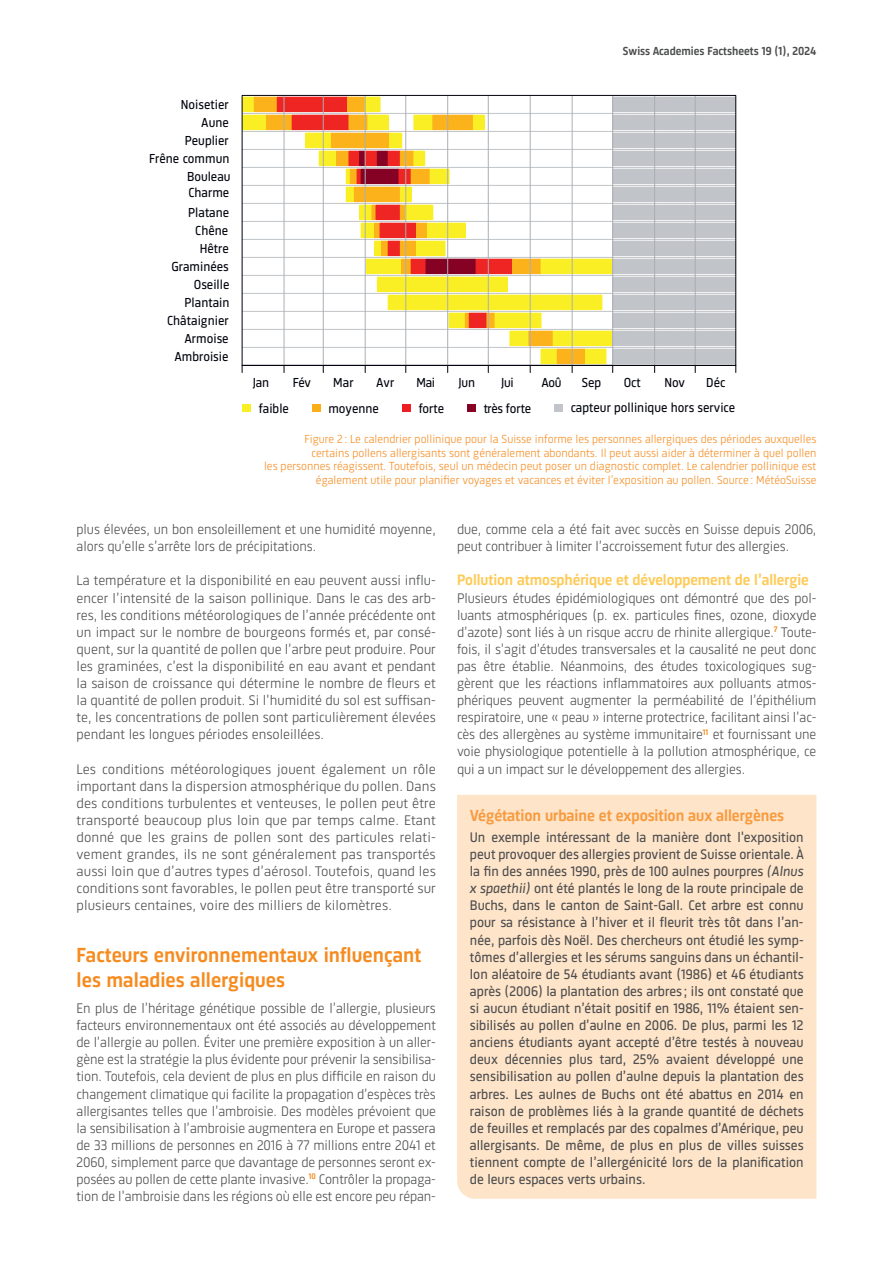
<style>
.page{position:relative;width:893px;height:1263px;background:#fff}
.page>*{position:absolute;margin:0;border:0;box-sizing:border-box;transform-origin:0 0}
.t1{font:500 21px/25.5px "Sinews Sans Pro";letter-spacing:.005em;color:#f68b1f}
.t2{font:500 16.5px "Sinews Sans Pro";letter-spacing:-.005em;color:#f89a3d}
.t3{font:500 15.6px "Sinews Sans Pro";letter-spacing:-.005em;color:#feca56}
.t4{font:300 14.25px/17.1px "Sinews Sans Pro";letter-spacing:-.01em;color:#4b4c4d;text-align:justify}
.t5{font:14.25px/17.1px "Sinews Sans Pro";color:#4b4c4d;text-align:justify}
.t6{font:300 14.25px/17.1px "Sinews Sans Pro";letter-spacing:-.01em;color:#4b4c4d;text-align:justify;scale:1.04 1}
.t7{font:13.35px "Sinews Sans Pro";color:#00030d}
.t8{font:300 12px/13.5px "Sinews Sans Pro";color:#f68b1f;text-align:right}
.t9{font:500 12px "Sinews Sans Pro";color:#4b4c4d}
.s1{font-style:italic}
</style>
<div class="page">
<svg style="left:241px;top:94px;width:496px;height:318px"></svg>
<svg style="left:242px;top:97px;width:494px;height:276px"></svg>
<hr style="left:242px;top:347px;width:494px;height:1px;background:#c1c4c8">
<hr style="left:242px;top:329px;width:494px;height:1px;background:#c1c4c8">
<hr style="left:242px;top:311px;width:494px;height:1px;background:#c1c4c8">
<hr style="left:242px;top:293px;width:494px;height:1px;background:#c1c4c8">
<hr style="left:242px;top:275px;width:494px;height:1px;background:#c1c4c8">
<hr style="left:242px;top:257px;width:494px;height:1px;background:#c1c4c8">
<hr style="left:242px;top:239px;width:494px;height:1px;background:#c1c4c8">
<hr style="left:242px;top:221px;width:494px;height:1px;background:#c1c4c8">
<hr style="left:242px;top:203px;width:494px;height:1px;background:#c1c4c8">
<hr style="left:242px;top:185px;width:494px;height:1px;background:#c1c4c8">
<hr style="left:242px;top:167px;width:494px;height:1px;background:#c1c4c8">
<hr style="left:242px;top:149px;width:494px;height:1px;background:#c1c4c8">
<hr style="left:242px;top:131px;width:494px;height:1px;background:#c1c4c8">
<hr style="left:242px;top:113px;width:494px;height:1px;background:#c1c4c8">
<hr style="left:284px;top:95px;width:1px;height:270px;background:#aaafb4">
<hr style="left:323px;top:95px;width:1px;height:270px;background:#aaafb4">
<hr style="left:365px;top:95px;width:1px;height:270px;background:#aaafb4">
<hr style="left:405px;top:95px;width:1px;height:270px;background:#aaafb4">
<hr style="left:447px;top:95px;width:1px;height:270px;background:#aaafb4">
<hr style="left:488px;top:95px;width:1px;height:270px;background:#aaafb4">
<hr style="left:530px;top:95px;width:1px;height:270px;background:#aaafb4">
<hr style="left:572px;top:95px;width:1px;height:270px;background:#aaafb4">
<hr style="left:612px;top:95px;width:1px;height:270px;background:#aaafb4">
<hr style="left:654px;top:95px;width:1px;height:270px;background:#aaafb4">
<hr style="left:695px;top:95px;width:1px;height:270px;background:#aaafb4">
<div style="left:242px;top:95px;width:494px;height:271px;border:1px solid #00030d"></div>
<div style="left:243px;top:405px;width:8px;height:7px;background:#faef22"></div>
<div style="left:312px;top:405px;width:9px;height:7px;background:#faae18"></div>
<div style="left:402px;top:405px;width:9px;height:7px;background:#ee1d23"></div>
<div style="left:467px;top:405px;width:9px;height:7px;background:#850225"></div>
<div style="left:554px;top:404px;width:9px;height:8px;background:#c1c4c8"></div>
<div style="left:457px;top:795px;width:359px;height:404px;background:#fee4c9"></div>
<p class="t7" style="left:181px;top:95px;width:49px">Noisetier</p>
<p class="t7" style="left:201px;top:113px;width:29px">Aune</p>
<p class="t7" style="left:185px;top:131px;width:46px">Peuplier</p>
<p class="t7" style="left:149px;top:149px;width:82px">Frêne commun</p>
<p class="t7" style="left:187px;top:167px;width:45px">Bouleau</p>
<p class="t7" style="left:188px;top:183px;width:42px">Charme</p>
<p class="t7" style="left:188px;top:203px;width:43px">Platane</p>
<p class="t7" style="left:195px;top:220px;width:35px">Chêne</p>
<p class="t7" style="left:200px;top:239px;width:31px">Hêtre</p>
<p class="t7" style="left:171px;top:256px;width:59px">Graminées</p>
<p class="t7" style="left:194px;top:274px;width:37px">Oseille</p>
<p class="t7" style="left:185px;top:292px;width:47px">Plantain</p>
<p class="t7" style="left:167px;top:310px;width:63px">Châtaignier</p>
<p class="t7" style="left:185px;top:328px;width:46px">Armoise</p>
<p class="t7" style="left:174px;top:346px;width:56px">Ambroisie</p>
<p class="t9" style="left:623px;top:42px;width:195px">Swiss Academies Factsheets 19 (1), 2024</p>
<p class="t7" style="left:253px;top:373px;width:18px">Jan</p>
<p class="t7" style="left:293px;top:373px;width:20px">Fév</p>
<p class="t7" style="left:333px;top:373px;width:22px">Mar</p>
<p class="t7" style="left:376px;top:373px;width:20px">Avr</p>
<p class="t7" style="left:416px;top:373px;width:20px">Mai</p>
<p class="t7" style="left:458px;top:373px;width:18px">Jun</p>
<p class="t7" style="left:501px;top:373px;width:14px">Jui</p>
<p class="t7" style="left:541px;top:373px;width:22px">Aoû</p>
<p class="t7" style="left:582px;top:373px;width:21px">Sep</p>
<p class="t7" style="left:624px;top:373px;width:19px">Oct</p>
<p class="t7" style="left:664px;top:373px;width:22px">Nov</p>
<p class="t7" style="left:706px;top:373px;width:21px">Déc</p>
<p class="t7" style="left:259px;top:398px;width:32px">faible</p>
<p class="t7" style="left:328px;top:398px;width:52px">moyenne</p>
<p class="t7" style="left:419px;top:398px;width:27px">forte</p>
<p class="t7" style="left:484px;top:398px;width:49px">très forte</p>
<p class="t7" style="left:571px;top:398px;width:166px">capteur pollinique hors service</p>
<p class="t8" style="left:264px;top:432px;width:554px">Figure 2 : Le calendrier pollinique pour la Suisse informe les personnes allergiques des périodes auxquelles certains pollens allergisants sont généralement abondants. Il peut aussi aider à déterminer à quel pollen<br>les personnes réagissent. Toutefois, seul un médecin peut poser un diagnostic complet. Le calendrier pollinique est également utile pour planifier voyages et vacances et éviter l’exposition au pollen. Source : MétéoSuisse</p>
<p class="t4" style="left:77px;top:520px;width:361px">plus élevées, un bon ensoleillement et une humidité moyenne, alors qu’elle s’arrête lors de précipitations.</p>
<p class="t4" style="left:77px;top:571px;width:361px">La température et la disponibilité en eau peuvent aussi influ&shy;encer l’intensité de la saison pollinique. Dans le cas des arb&shy;res, les conditions météorologiques de l’année précédente ont un impact sur le nombre de bourgeons formés et, par consé&shy;quent, sur la quantité de pollen que l’arbre peut produire. Pour les graminées, c’est la disponibilité en eau avant et pendant la saison de croissance qui détermine le nombre de fleurs et la quantité de pollen produit. Si l'humidité du sol est suffisan&shy;te, les concentrations de pollen sont particulièrement élevées pendant les longues périodes ensoleillées.</p>
<p class="t6" style="left:77px;top:759px;width:347px">Les conditions météorologiques jouent également un rôle important dans la dispersion atmosphérique du pollen. Dans des conditions turbulentes et venteuses, le pollen peut être transporté beaucoup plus loin que par temps calme. Etant donné que les grains de pollen sont des particules relati&shy;vement grandes, ils ne sont généralement pas transportés aussi loin que d’autres types d’aérosol. Toutefois, quand les conditions sont favorables, le pollen peut être transporté sur plusieurs centaines, voire des milliers de kilomètres.</p>
<h1 class="t1" style="left:77px;top:940px;width:346px">Facteurs environnementaux influençant les maladies allergiques</h1>
<p class="t4" style="left:77px;top:998px;width:361px">En plus de l’héritage génétique possible de l’allergie, plusieurs facteurs environnementaux ont été associés au développement de l’allergie au pollen. Éviter une première exposition à un aller&shy;gène est la stratégie la plus évidente pour prévenir la sensibilisa&shy;tion. Toutefois, cela devient de plus en plus difficile en raison du changement climatique qui facilite la propagation d’espèces très allergisantes telles que l’ambroisie. Des modèles prévoient que la sensibilisation à l’ambroisie augmentera en Europe et passera de 33 millions de personnes en 2016 à 77 millions entre 2041 et 2060, simplement parce que davantage de personnes seront ex&shy;posées au pollen de cette plante invasive.<sup>10</sup> Contrôler la propaga&shy;tion de l'ambroisie dans les régions où elle est encore peu répan-</p>
<p class="t4" style="left:457px;top:520px;width:361px">due, comme cela a été fait avec succès en Suisse depuis 2006, peut contribuer à limiter l’accroissement futur des allergies.</p>
<p class="t3" style="left:457px;top:568px;width:353px">Pollution atmosphérique et développement de l’allergie</p>
<p class="t4" style="left:457px;top:588px;width:361px">Plusieurs études épidémiologiques ont démontré que des pol&shy;luants atmosphériques (p. ex. particules fines, ozone, dioxyde d’azote) sont liés à un risque accru de rhinite allergique.<sup>7</sup> Toute&shy;fois, il s’agit d’études transversales et la causalité ne peut donc pas être établie. Néanmoins, des études toxicologiques sug&shy;gèrent que les réactions inflammatoires aux polluants atmos&shy;phériques peuvent augmenter la perméabilité de l’épithélium respiratoire, une « peau » interne protectrice, facilitant ainsi l’ac&shy;cès des allergènes au système immunitaire<sup>11</sup> et fournissant une voie physiologique potentielle à la pollution atmosphérique, ce qui a un impact sur le développement des allergies.</p>
<p class="t2" style="left:470px;top:803px;width:316px">Végétation urbaine et exposition aux allergènes</p>
<p class="t5" style="left:470px;top:827px;width:336px">Un exemple intéressant de la manière dont l'exposition peut provoquer des allergies provient de Suisse orientale. À la fin des années 1990, près de 100 aulnes pourpres <span class="s1">(Alnus x spaethii)</span> ont été plantés le long de la route principale de Buchs, dans le canton de Saint-Gall. Cet arbre est connu pour sa résistance à l’hiver et il fleurit très tôt dans l’an&shy;née, parfois dès Noël. Des chercheurs ont étudié les symp&shy;tômes d’allergies et les sérums sanguins dans un échantil&shy;lon aléatoire de 54 étudiants avant (1986) et 46 étudiants après (2006) la plantation des arbres ; ils ont constaté que si aucun étudiant n’était positif en 1986, 11% étaient sen&shy;sibilisés au pollen d’aulne en 2006. De plus, parmi les 12 anciens étudiants ayant accepté d’être testés à nouveau deux décennies plus tard, 25% avaient développé une sensibilisation au pollen d’aulne depuis la plantation des arbres. Les aulnes de Buchs ont été abattus en 2014 en raison de problèmes liés à la grande quantité de déchets de feuilles et remplacés par des copalmes d’Amérique, peu allergisants. De même, de plus en plus de villes suisses tiennent compte de l’allergénicité lors de la planification de leurs espaces verts urbains.</p>
</div>
